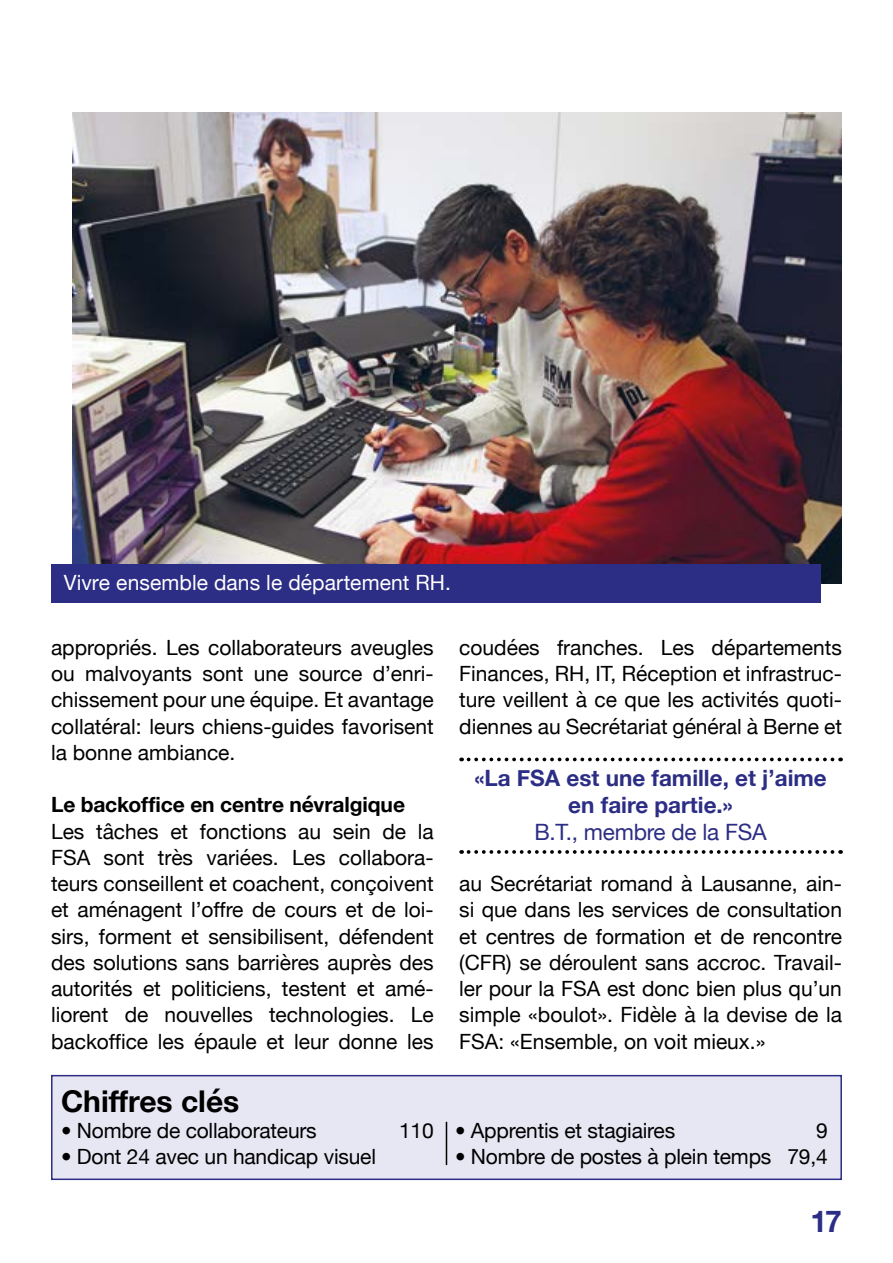
<style>
.page{position:relative;width:893px;height:1263px;background:#fff}
.page>*{position:absolute;margin:0;border:0;box-sizing:border-box;transform-origin:0 0}
.t1{font:700 30px "Helvetica Neue";color:#000}
.t2{font:700 30px "Helvetica Neue";color:#2c2d84}
.t3{font:700 22.5px/27px "Helvetica Neue";color:#2c2d84;text-align:center}
.t4{font:22.5px "Helvetica Neue";letter-spacing:-.01em;color:#2c2d84}
.t5{font:21px/26.2px "Helvetica Neue";color:#000;text-align:justify}
.t6{font:21px "Helvetica Neue";letter-spacing:.005em;color:#fff}
.t7{font:700 21px "Helvetica Neue";letter-spacing:-.005em;color:#000}
</style>
<div class="page">
<svg style="left:469px;top:757px;width:372px;height:4px"></svg>
<svg style="left:469px;top:850px;width:372px;height:4px"></svg>
<div style="left:52px;top:1076px;width:789px;height:103px;background:#e7e6f3"></div>
<div style="left:51px;top:1075px;width:791px;height:105px;border:2px solid #2c2d84"></div>
<img style="left:72px;top:113px;width:770px;height:470px">
<div style="left:51px;top:564px;width:770px;height:38px;background:#2c2d84"></div>
<hr style="left:446px;top:1122px;width:1px;height:43px;background:#000">
<p class="t6" style="left:64px;top:567px;width:389px">Vivre ensemble dans le département RH.</p>
<p class="t5" style="left:51px;top:635px;width:384px">appropriés. Les collaborateurs aveugles ou malvoyants sont une source d’enri&shy;chissement pour une équipe. Et avantage collatéral: leurs chiens-guides favorisent la bonne ambiance.</p>
<p class="t7" style="left:51px;top:788px;width:356px">Le backoffice en centre névralgique</p>
<p class="t5" style="left:51px;top:819px;width:384px">Les tâches et fonctions au sein de la FSA sont très variées. Les collabora&shy;teurs conseillent et coachent, conçoivent et aménagent l’offre de cours et de loi&shy;sirs, forment et sensibilisent, défendent des solutions sans barrières auprès des autorités et politiciens, testent et amé&shy;liorent de nouvelles technologies. Le backoffice les épaule et leur donne les</p>
<h1 class="t1" style="left:61px;top:1078px;width:180px">Chiffres clés</h1>
<p class="t5" style="left:77px;top:1119px;width:241px">Nombre de collaborateurs</p>
<p class="t5" style="left:399px;top:1119px;width:36px">110</p>
<p class="t5" style="left:77px;top:1145px;width:301px">Dont 24 avec un handicap visuel</p>
<p class="t5" style="left:459px;top:635px;width:384px">coudées franches. Les départements Finances, RH, IT, Réception et infrastruc&shy;ture veillent à ce que les activités quoti&shy;diennes au Secrétariat général à Berne et</p>
<p class="t3" style="left:474px;top:765px;width:354px">«La FSA est une famille, et j’aime en faire partie.»</p>
<p class="t4" style="left:534px;top:815px;width:234px">B.T., membre de la FSA</p>
<p class="t5" style="left:459px;top:872px;width:384px">au Secrétariat romand à Lausanne, ain&shy;si que dans les services de consultation et centres de formation et de rencontre (CFR) se déroulent sans accroc. Travail&shy;ler pour la FSA est donc bien plus qu’un simple «boulot». Fidèle à la devise de la FSA: «Ensemble, on voit mieux.»</p>
<p class="t5" style="left:471px;top:1119px;width:206px">Apprentis et stagiaires</p>
<p class="t5" style="left:471px;top:1119px;width:358px;text-align:right">9<br>Nombre de postes à plein temps 79,4</p>
<h1 class="t2" style="left:811px;top:1198px;width:33px">17</h1>
</div>
